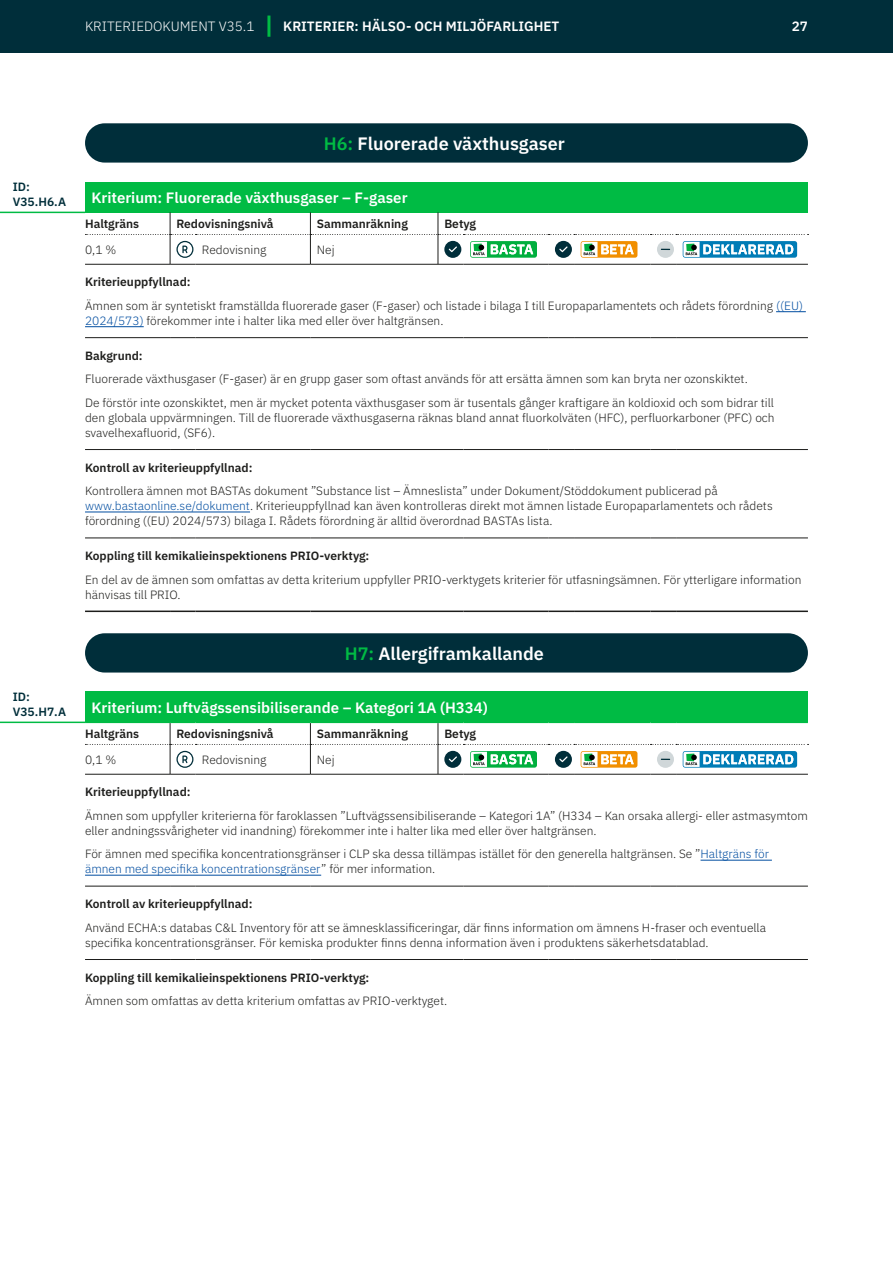
<style>
.page{position:relative;width:893px;height:1263px;background:#fff}
.page>*{position:absolute;margin:0;border:0;box-sizing:border-box;transform-origin:0 0}
.Områdesrubrik{font:600 18px "IBM Plex Sans";color:#fff}
.Kriterium{font:600 15px "IBM Plex Sans";color:#fff}
.t1{font:600 13.5px "IBM Plex Sans";color:#fff}
.t2{font:300 13.5px "IBM Plex Sans";color:#fff}
.P_Tabell{font:300 12px/15px "IBM Plex Sans";color:#1d1d1b}
.H1_Tabell{font:600 12px "IBM Plex Sans";color:#1d1d1b}
.ID_Marginal{font:600 12px/15px "IBM Plex Sans";color:#002e3a}
.s1{color:#0b4}
.s2{color:#004da0}
</style>
<div class="page">
<div style="left:0;top:0;width:893px;height:52px;background:#002e3a"></div>
<hr style="left:267px;top:16px;width:3px;height:21px;background:#0b4">
<div style="left:85px;top:123px;width:723px;height:40px;background:#002e3a;border-radius:20px"></div>
<div style="left:85px;top:182px;width:723px;height:30px;background:#0b4"></div>
<hr style="left:0;top:212px;width:85px;height:1px;background:#0b4">
<hr style="left:85px;top:337px;width:85px;height:1px;background:#1d1d1b">
<svg style="left:170px;top:337px;width:26px;height:1px"></svg>
<hr style="left:196px;top:337px;width:114px;height:1px;background:#1d1d1b">
<hr style="left:310px;top:337px;width:128px;height:1px;background:#1d1d1b">
<svg style="left:438px;top:337px;width:25px;height:1px"></svg>
<hr style="left:463px;top:337px;width:86px;height:1px;background:#1d1d1b">
<svg style="left:549px;top:337px;width:25px;height:1px"></svg>
<hr style="left:574px;top:337px;width:77px;height:1px;background:#1d1d1b">
<svg style="left:651px;top:337px;width:25px;height:1px"></svg>
<hr style="left:676px;top:337px;width:132px;height:1px;background:#1d1d1b">
<hr style="left:85px;top:449px;width:85px;height:1px;background:#1d1d1b">
<svg style="left:170px;top:449px;width:26px;height:1px"></svg>
<hr style="left:196px;top:449px;width:114px;height:1px;background:#1d1d1b">
<hr style="left:310px;top:449px;width:128px;height:1px;background:#1d1d1b">
<svg style="left:438px;top:449px;width:25px;height:1px"></svg>
<hr style="left:463px;top:449px;width:86px;height:1px;background:#1d1d1b">
<svg style="left:549px;top:449px;width:25px;height:1px"></svg>
<hr style="left:574px;top:449px;width:77px;height:1px;background:#1d1d1b">
<svg style="left:651px;top:449px;width:25px;height:1px"></svg>
<hr style="left:676px;top:449px;width:132px;height:1px;background:#1d1d1b">
<hr style="left:85px;top:538px;width:85px;height:1px;background:#1d1d1b">
<svg style="left:170px;top:538px;width:26px;height:1px"></svg>
<hr style="left:196px;top:538px;width:114px;height:1px;background:#1d1d1b">
<hr style="left:310px;top:538px;width:128px;height:1px;background:#1d1d1b">
<svg style="left:438px;top:538px;width:25px;height:1px"></svg>
<hr style="left:463px;top:538px;width:86px;height:1px;background:#1d1d1b">
<svg style="left:549px;top:538px;width:25px;height:1px"></svg>
<hr style="left:574px;top:538px;width:77px;height:1px;background:#1d1d1b">
<svg style="left:651px;top:538px;width:25px;height:1px"></svg>
<hr style="left:676px;top:538px;width:132px;height:1px;background:#1d1d1b">
<hr style="left:85px;top:610px;width:85px;height:2px;background:#1d1d1b">
<hr style="left:170px;top:610px;width:26px;height:2px;background:#1d1d1b">
<hr style="left:196px;top:610px;width:114px;height:2px;background:#1d1d1b">
<hr style="left:310px;top:610px;width:128px;height:2px;background:#1d1d1b">
<hr style="left:438px;top:610px;width:25px;height:2px;background:#1d1d1b">
<hr style="left:463px;top:610px;width:86px;height:2px;background:#1d1d1b">
<hr style="left:549px;top:610px;width:25px;height:2px;background:#1d1d1b">
<hr style="left:574px;top:610px;width:77px;height:2px;background:#1d1d1b">
<hr style="left:651px;top:610px;width:25px;height:2px;background:#1d1d1b">
<hr style="left:676px;top:610px;width:132px;height:2px;background:#1d1d1b">
<svg style="left:85px;top:212px;width:723px;height:53px"></svg>
<hr style="left:776px;top:311px;width:30px;height:1px;background:#004da0">
<hr style="left:85px;top:326px;width:59px;height:1px;background:#004da0">
<hr style="left:85px;top:512px;width:165px;height:1px;background:#004da0">
<div style="left:85px;top:633px;width:723px;height:39px;background:#002e3a;border-radius:20px"></div>
<div style="left:85px;top:692px;width:723px;height:30px;background:#0b4"></div>
<hr style="left:85px;top:886px;width:85px;height:1px;background:#1d1d1b">
<svg style="left:170px;top:886px;width:26px;height:1px"></svg>
<hr style="left:196px;top:886px;width:114px;height:1px;background:#1d1d1b">
<hr style="left:310px;top:886px;width:128px;height:1px;background:#1d1d1b">
<svg style="left:438px;top:886px;width:25px;height:1px"></svg>
<hr style="left:463px;top:886px;width:86px;height:1px;background:#1d1d1b">
<svg style="left:549px;top:886px;width:25px;height:1px"></svg>
<hr style="left:574px;top:886px;width:77px;height:1px;background:#1d1d1b">
<svg style="left:651px;top:886px;width:25px;height:1px"></svg>
<hr style="left:676px;top:886px;width:132px;height:1px;background:#1d1d1b">
<hr style="left:85px;top:959px;width:85px;height:1px;background:#1d1d1b">
<svg style="left:170px;top:959px;width:26px;height:1px"></svg>
<hr style="left:196px;top:959px;width:114px;height:1px;background:#1d1d1b">
<hr style="left:310px;top:959px;width:128px;height:1px;background:#1d1d1b">
<svg style="left:438px;top:959px;width:25px;height:1px"></svg>
<hr style="left:463px;top:959px;width:86px;height:1px;background:#1d1d1b">
<svg style="left:549px;top:959px;width:25px;height:1px"></svg>
<hr style="left:574px;top:959px;width:77px;height:1px;background:#1d1d1b">
<svg style="left:651px;top:959px;width:25px;height:1px"></svg>
<hr style="left:676px;top:959px;width:132px;height:1px;background:#1d1d1b">
<hr style="left:0;top:722px;width:85px;height:1px;background:#0b4">
<svg style="left:85px;top:722px;width:723px;height:53px"></svg>
<hr style="left:700px;top:860px;width:72px;height:1px;background:#004da0">
<hr style="left:85px;top:875px;width:236px;height:1px;background:#004da0">
<p class="t2" style="left:85px;top:16px;width:171px">KRITERIEDOKUMENT V35.1</p>
<p class="t1" style="left:283px;top:16px;width:278px">Kriterier: Hälso- och miljöfarlighet</p>
<p class="t1" style="left:792px;top:16px;width:18px">27</p>
<p class="Områdesrubrik" style="left:324px;top:130px;width:243px"><span class="s1">H6:</span> Fluorerade växthusgaser</p>
<h4 class="ID_Marginal" style="left:13px;top:178px;width:55px">ID:<br>V35.H6.A</h4>
<p class="Kriterium" style="left:91px;top:186px;width:318px">Kriterium: Fluorerade växthusgaser – F-gaser</p>
<p class="H1_Tabell" style="left:85px;top:214px;width:56px">H altgräns</p>
<p class="H1_Tabell" style="left:176px;top:214px;width:99px">Redovisningsnivå</p>
<p class="H1_Tabell" style="left:317px;top:214px;width:93px">Sammanräkning</p>
<p class="H1_Tabell" style="left:444px;top:214px;width:33px">Betyg</p>
<p class="P_Tabell" style="left:85px;top:241px;width:33px">0,1 %</p>
<p class="P_Tabell" style="left:202px;top:241px;width:66px">Redovisning</p>
<p class="P_Tabell" style="left:317px;top:241px;width:19px">Nej</p>
<p class="H1_Tabell" style="left:85px;top:273px;width:107px">Kriterieuppfyllnad:</p>
<p class="P_Tabell" style="left:85px;top:297px;width:719px">Ämnen som är syntetiskt framställda fluorerade gaser (F-gaser) och listade i bilaga I till Europaparlamentets och rådets förordning <span class="s2">((EU)<br>2024/573)</span> förekommer inte i halter lika med eller över haltgränsen.</p>
<p class="H1_Tabell" style="left:85px;top:346px;width:59px">Bakgrund:</p>
<p class="P_Tabell" style="left:85px;top:370px;width:664px">Fluorerade växthusgaser (F-gaser) är en grupp gaser som oftast används för att ersätta ämnen som kan bryta ner ozonskiktet.</p>
<p class="P_Tabell" style="left:85px;top:394px;width:691px;text-align:justify">De förstör inte ozonskiktet, men är mycket potenta växthusgaser som är tusentals gånger kraftigare än koldioxid och som bidrar till den globala uppvärmningen. Till de fluorerade växthusgaserna räknas bland annat fluorkolväten (HFC), perfluorkarboner (PFC) och svavelhexafluorid, (SF6).</p>
<p class="H1_Tabell" style="left:85px;top:458px;width:169px">Kontroll av kriterieuppfyllnad:</p>
<p class="P_Tabell" style="left:85px;top:482px;width:689px">Kontrollera ämnen mot BASTAs dokument ”Substance list – Ämneslista” under Dokument/Stöddokument publicerad på <span class="s2">www.bastaonline.se/dokument</span>. Kriterieuppfyllnad kan även kontrolleras direkt mot ämnen listade Europaparlamentets och rådets förordning ((EU) 2024/573) bilaga I. Rådets förordning är alltid överordnad BASTAs lista.</p>
<p class="H1_Tabell" style="left:85px;top:546px;width:286px">Koppling till kemikalieinspektionens PRIO-verktyg:</p>
<p class="P_Tabell" style="left:85px;top:571px;width:718px">En del av de ämnen som omfattas av detta kriterium uppfyller PRIO-verktygets kriterier för utfasningsämnen. För ytterligare information hänvisas till PRIO.</p>
<p class="Områdesrubrik" style="left:345px;top:639px;width:201px"><span class="s1">H 7:</span> Allergiframkallande</p>
<h4 class="ID_Marginal" style="left:13px;top:688px;width:55px">ID:<br>V35.H7.A</h4>
<p class="Kriterium" style="left:91px;top:696px;width:398px">Kriterium: Luftvägssensibiliserande – Kategori 1A (H334)</p>
<p class="H1_Tabell" style="left:85px;top:724px;width:56px">H altgräns</p>
<p class="H1_Tabell" style="left:176px;top:724px;width:99px">Redovisningsnivå</p>
<p class="H1_Tabell" style="left:317px;top:724px;width:93px">Sammanräkning</p>
<p class="H1_Tabell" style="left:444px;top:724px;width:33px">Betyg</p>
<p class="P_Tabell" style="left:85px;top:751px;width:33px">0,1 %</p>
<p class="P_Tabell" style="left:202px;top:751px;width:66px">Redovisning</p>
<p class="P_Tabell" style="left:317px;top:751px;width:19px">Nej</p>
<p class="H1_Tabell" style="left:85px;top:783px;width:107px">Kriterieuppfyllnad:</p>
<p class="P_Tabell" style="left:85px;top:807px;width:724px">Ämnen som uppfyller kriterierna för faroklassen ”Luftvägssensibiliserande – Kategori 1A” (H334 – Kan orsaka allergi- eller astmasymtom eller andningssvårigheter vid inandning) förekommer inte i halter lika med eller över haltgränsen.</p>
<p class="P_Tabell" style="left:85px;top:845px;width:685px">För ämnen med specifika koncentrationsgränser i CLP ska dessa tillämpas istället för den generella haltgränsen. Se ”<span class="s2">Haltgräns för ämnen med specifika koncentrationsgränser</span>” för mer information.</p>
<p class="H1_Tabell" style="left:85px;top:894px;width:169px">Kontroll av kriterieuppfyllnad:</p>
<p class="P_Tabell" style="left:85px;top:919px;width:683px">Använd ECHA:s databas C&amp;L Inventory för att se ämnesklassificeringar, där finns information om ämnens H-fraser och eventuella specifika koncentrationsgränser. För kemiska produkter finns denna information även i produktens säkerhetsdatablad.</p>
<p class="H1_Tabell" style="left:85px;top:968px;width:286px">Koppling till kemikalieinspektionens PRIO-verktyg:</p>
<p class="P_Tabell" style="left:85px;top:992px;width:364px">Ämnen som omfattas av detta kriterium omfattas av PRIO-verktyget.</p>
</div>
